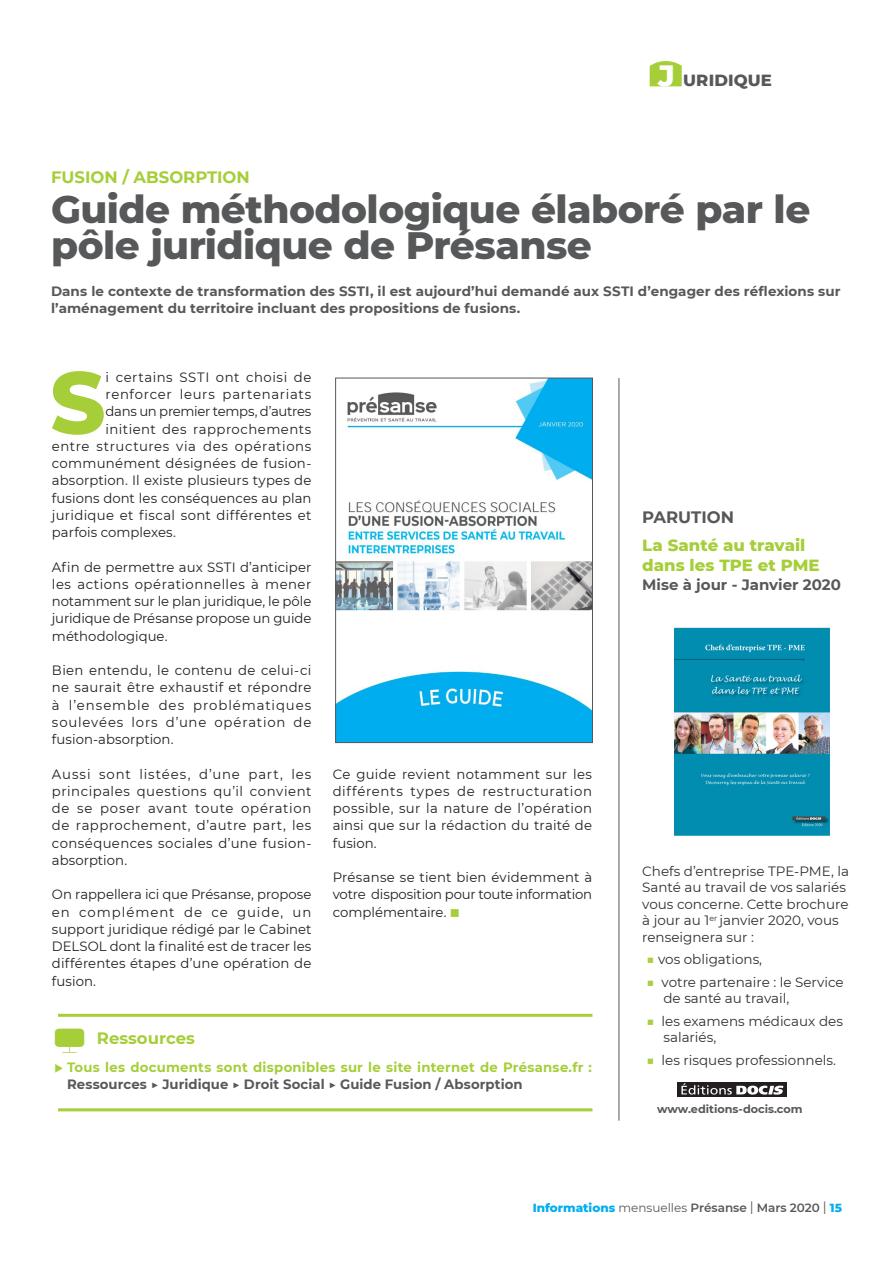
<style>
.page{position:relative;width:893px;height:1263px;background:#fff}
.page>*{position:absolute;margin:0;border:0;box-sizing:border-box;transform-origin:0 0}
.Article_1er_paragrap{font:800 87.45px "Montserrat";color:#a6ce39}
.Titre{font:800 39px/36px "Montserrat";letter-spacing:-.015em;color:#57585a}
.t1{font:28.65px "Panton Icons A Fill";color:#a6ce39}
.Titre_pub{font:800 16.5px/19.5px "Montserrat";color:#a6ce39}
.SurtitreJur{font:700 16.5px "Montserrat";color:#a6ce39}
.Article_Intertitre_g{font:700 16.5px "Montserrat";color:#a6ce39}
.t2{font:800 16.5px "Montserrat";letter-spacing:.01em;color:#57585a}
.Titre_pub-2{font:700 16.5px "Montserrat";color:#57585a}
.Titre_pub-3{font:700 15px "Montserrat";color:#57585a}
.Article_Paragraphes{font:13.5px/17.2px "Montserrat";letter-spacing:.01em;color:#231f20;text-align:justify}
.Corps_pub{font:13.5px/16.5px "Montserrat";color:#312f30}
.Chapô_horizontal{font:700 13.5px/17.2px "Montserrat";letter-spacing:.005em;color:#57585a}
.Article_1er_paragrap-2{font:13.5px "Montserrat";letter-spacing:.025em;color:#231f20}
.t3{font:700 13.5px/17.2px "Montserrat";letter-spacing:.015em;color:#a6ce39}
.Article_1er_paragrap-3{font:13.5px "Montserrat";letter-spacing:.045em;color:#231f20}
.Article_1er_paragrap-4{font:13.5px "Montserrat";letter-spacing:.005em;color:#231f20}
.Article_1er_paragrap-5{font:13.5px "Montserrat";letter-spacing:-.02em;color:#231f20}
.Article_1er_paragrap-6{font:13.5px "Montserrat";letter-spacing:.055em;color:#231f20}
.t4{font:600 12px "Montserrat";color:#57585a}
.Article_Intertitre_g-2{font:700 11.25px "Montserrat";color:#57585a}
.s1{font-size:30px;color:#fff}
.s2{color:#a6ce39}
.s3{color:#57585a}
.s4{font-weight:600;color:#57585a}
.s5{color:#aad042}
.s6{font-weight:800;color:#00aeef}
.s7{font-weight:400}
.s8{font-weight:400;font-size:16.8px}
</style>
<div class="page">
<svg style="left:650px;top:61px;width:32px;height:25px"></svg>
<svg style="left:677px;top:1082px;width:110px;height:15px"></svg>
<svg style="left:681px;top:1083px;width:102px;height:11px"></svg>
<img style="left:675px;top:627px;width:154px;height:208px">
<hr style="left:619px;top:378px;width:1px;height:743px;background:#57585a">
<hr style="left:58px;top:1108px;width:534px;height:3px;background:#a6ce39">
<hr style="left:58px;top:1014px;width:534px;height:3px;background:#a6ce39">
<img style="left:337px;top:380px;width:254px;height:361px">
<div style="left:335px;top:378px;width:258px;height:365px;border:1px solid #57585a"></div>
<p class="t2" style="left:658px;top:68px;width:115px"><span class="s1">J</span> URIDIQUE</p>
<p class="SurtitreJur" style="left:51px;top:165px;width:200px">FUSION / ABSORPTION</p>
<p class="Titre" style="left:51px;top:189px;width:761px">Guide méthodologique élaboré par le pôle juridique de Présanse</p>
<p class="Chapô_horizontal" style="left:51px;top:281px;width:791px">Dans le contexte de transformation des SSTI, il est aujourd’hui demandé aux SSTI d’engager des réflexions sur l’aménagement du territoire incluant des propositions de fusions.</p>
<p class="Article_1er_paragrap" style="left:50px;top:338px;width:57px">S</p>
<p class="Article_1er_paragrap-3" style="left:106px;top:368px;width:207px">i certains SSTI ont choisi de</p>
<p class="Article_1er_paragrap-6" style="left:106px;top:385px;width:207px">renforcer leurs partenariats</p>
<p class="Article_1er_paragrap-5" style="left:106px;top:402px;width:207px">dans un premier temps, d’autres</p>
<p class="Article_1er_paragrap-2" style="left:106px;top:419px;width:207px">initient des rapprochements</p>
<p class="Article_1er_paragrap-3" style="left:52px;top:437px;width:261px">entre structures via des opérations</p>
<p class="Article_1er_paragrap-2" style="left:52px;top:454px;width:261px">communément désignées de fusion-</p>
<p class="Article_1er_paragrap-2" style="left:52px;top:471px;width:261px">absorption. Il existe plusieurs types de</p>
<p class="Article_1er_paragrap-4" style="left:52px;top:488px;width:261px">fusions dont les conséquences au plan</p>
<p class="Article_1er_paragrap-2" style="left:52px;top:506px;width:261px">juridique et fiscal sont différentes et</p>
<p class="Article_1er_paragrap-4" style="left:52px;top:523px;width:125px">parfois complexes.</p>
<p class="Article_Paragraphes" style="left:52px;top:558px;width:261px">Afin de permettre aux SSTI d’anticiper les actions opérationnelles à mener notamment sur le plan juridique, le pôle juridique de Présanse propose un guide méthodologique.</p>
<p class="Article_Paragraphes" style="left:52px;top:661px;width:261px">Bien entendu, le contenu de celui-ci ne saurait être exhaustif et répondre à l’ensemble des problématiques soulevées lors d’une opération de fusion-absorption.</p>
<p class="Article_Paragraphes" style="left:52px;top:765px;width:261px">Aussi sont listées, d’une part, les principales questions qu’il convient de se poser avant toute opération de rapprochement, d’autre part, les conséquences sociales d’une fusion&shy;absorption.</p>
<p class="Article_Paragraphes" style="left:52px;top:885px;width:261px">On rappellera ici que Présanse, propose en complément de ce guide, un support juridique rédigé par le Cabinet DELSOL dont la finalité est de tracer les différentes étapes d’une opération de fusion.</p>
<p class="Article_Paragraphes" style="left:333px;top:765px;width:261px">Ce guide revient notamment sur les différents types de restructuration possible, sur la nature de l’opération ainsi que sur la rédaction du traité de fusion.</p>
<p class="Article_Paragraphes" style="left:333px;top:868px;width:261px">Présanse se tient bien évidemment à votre disposition pour toute information complémentaire. <span class="s2">■</span></p>
<p class="t1" style="left:52px;top:1027px;width:37px">A</p>
<p class="Article_Intertitre_g" style="left:97px;top:1026px;width:99px">Ressources</p>
<p class="t3" style="left:67px;top:1058px;width:526px;text-indent:-13px">◆ Tous les documents sont disponibles sur le site internet de Présanse.fr :<br><span class="s3">Ressources</span> <span class="s4">▶</span> <span class="s3">Juridique</span> <span class="s4">▶</span> <span class="s3">Droit Social</span> <span class="s4">▶</span> <span class="s3">Guide Fusion / Absorption</span></p>
<p class="Titre_pub-2" style="left:642px;top:505px;width:94px">PARUTION</p>
<p class="Titre_pub" style="left:642px;top:535px;width:179px">La Santé au travail dans les TPE et PME</p>
<p class="Titre_pub-3" style="left:642px;top:574px;width:200px">Mise à jour - Janvier 2020</p>
<p class="Corps_pub" style="left:642px;top:862px;width:208px">Chefs d’entreprise TPE-PME, la<br>Santé au travail de vos salariés vous concerne. Cette brochure à jour au 1<sup>er</sup> janvier 2020, vous renseignera sur :</p>
<p class="Corps_pub" style="left:646px;top:950px;width:117px"><span class="s5">■</span> vos obligations,</p>
<p class="Corps_pub" style="left:663px;top:973px;width:182px;text-indent:-17px"><span class="s5">■</span> votre partenaire : le Service de santé au travail,</p>
<p class="Corps_pub" style="left:663px;top:1012px;width:181px;text-indent:-17px"><span class="s5">■</span> les examens médicaux des salariés,</p>
<p class="Corps_pub" style="left:646px;top:1051px;width:191px"><span class="s5">■</span> les risques professionnels.</p>
<p class="Article_Intertitre_g-2" style="left:657px;top:1100px;width:147px">www.editions-docis.com</p>
<p class="t4" style="left:533px;top:1199px;width:311px"><span class="s6">Informations</span> <span class="s7">mensuelles</span> Présanse <span class="s8">l</span> Mars 2020 <span class="s8">l</span> <span class="s6">15</span></p>
</div>
